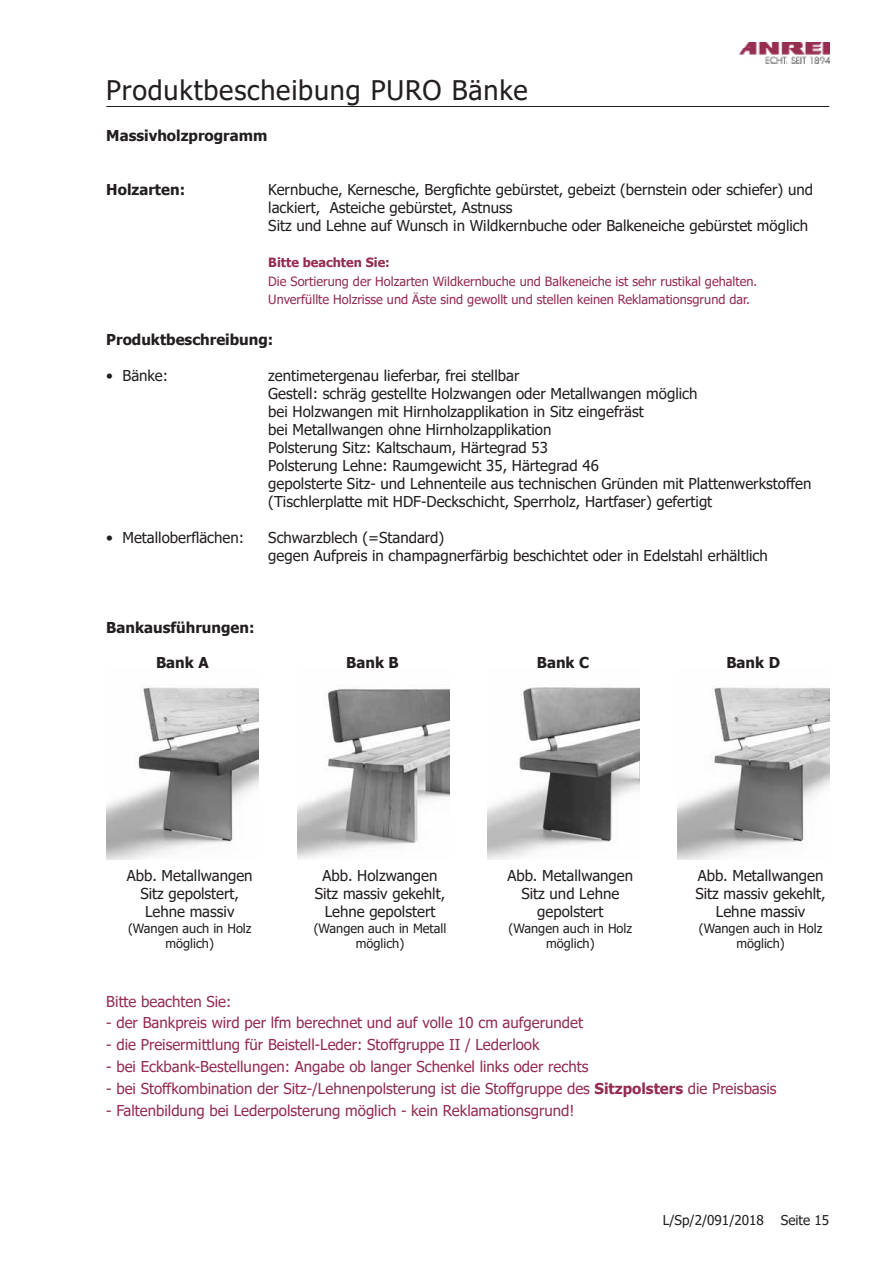
<style>
.page{position:relative;width:893px;height:1263px;background:#fff}
.page>*{position:absolute;margin:0;border:0;box-sizing:border-box;transform-origin:0 0}
.t1{font:27px "Tahoma";letter-spacing:.03em;color:#231f20}
.t2{font:15px/18px "Tahoma";color:#231f20;text-align:center}
.t3{font:15px "Tahoma";color:#942d4e}
.t4{font:700 15px "Tahoma";color:#231f20}
.t5{font:13.5px "Tahoma";color:#231f20}
.t6{font:12.75px/18px "Tahoma";color:#942d4e}
.t7{font:12.75px/15.3px "Tahoma";color:#231f20;text-align:center}
.t8{font:700 12.75px "Tahoma";color:#942d4e}
.s1{font-weight:700}
</style>
<div class="page">
<img style="left:740px;top:43px;width:89px;height:21px">
<hr style="left:106px;top:106px;width:723px;height:1px;background:#231f20">
<img style="left:107px;top:686px;width:152px;height:173px">
<img style="left:297px;top:688px;width:152px;height:171px">
<img style="left:487px;top:687px;width:152px;height:172px">
<img style="left:678px;top:687px;width:152px;height:172px">
<h1 class="t1" style="left:106px;top:72px;width:423px">Produktbescheibung PURO Bänke</h1>
<p class="t4" style="left:106px;top:125px;width:163px">Massivholzprogramm</p>
<p class="t4" style="left:106px;top:179px;width:80px">Holzarten:</p>
<p class="t2" style="left:268px;top:181px;width:546px;text-align:left">Kernbuche, Kernesche, Bergfichte gebürstet, gebeizt (bernstein oder schiefer) und lackiert, Asteiche gebürstet, Astnuss<br>Sitz und Lehne auf Wunsch in Wildkernbuche oder Balkeneiche gebürstet möglich</p>
<p class="t8" style="left:268px;top:253px;width:123px">Bitte beachten Sie:</p>
<p class="t6" style="left:268px;top:273px;width:491px">Die Sortierung der Holzarten Wildkernbuche und Balkeneiche ist sehr rustikal gehalten.<br>Unverfüllte Holzrisse und Äste sind gewollt und stellen keinen Reklamationsgrund dar.</p>
<p class="t4" style="left:106px;top:329px;width:169px">Produktbeschreibung:</p>
<p class="t2" style="left:106px;top:367px;width:63px">• Bänke:</p>
<p class="t2" style="left:268px;top:367px;width:545px;text-align:left">zentimetergenau lieferbar, frei stellbar<br>Gestell: schräg gestellte Holzwangen oder Metallwangen möglich<br>bei Holzwangen mit Hirnholzapplikation in Sitz eingefräst<br>bei Metallwangen ohne Hirnholzapplikation<br>Polsterung Sitz: Kaltschaum, Härtegrad 53<br>Polsterung Lehne: Raumgewicht 35, Härtegrad 46<br>gepolsterte Sitz- und Lehnenteile aus technischen Gründen mit Plattenwerkstoffen (Tischlerplatte mit HDF-Deckschicht, Sperrholz, Hartfaser) gefertigt</p>
<p class="t2" style="left:106px;top:529px;width:139px">• Metalloberflächen:</p>
<p class="t2" style="left:268px;top:529px;width:501px;text-align:left">Schwarzblech (=Standard)<br>gegen Aufpreis in champagnerfärbig beschichtet oder in Edelstahl erhältlich</p>
<p class="t4" style="left:106px;top:617px;width:150px">Bankausführungen:</p>
<p class="t4" style="left:156px;top:651px;width:54px">Bank A</p>
<p class="t4" style="left:346px;top:651px;width:54px">Bank B</p>
<p class="t4" style="left:537px;top:651px;width:54px">Bank C</p>
<p class="t4" style="left:726px;top:651px;width:55px">Bank D</p>
<p class="t2" style="left:127px;top:868px;width:127px">Abb. Metallwangen<br>Sitz gepolstert,<br>Lehne massiv</p>
<p class="t7" style="left:128px;top:921px;width:125px">(Wangen auch in Holz möglich)</p>
<p class="t2" style="left:315px;top:868px;width:132px">Abb. Holzwangen<br>Sitz massiv gekehlt,<br>Lehne gepolstert</p>
<p class="t7" style="left:314px;top:921px;width:134px">(Wangen auch in Metall möglich)</p>
<p class="t2" style="left:507px;top:868px;width:127px">Abb. Metallwangen<br>Sitz und Lehne gepolstert</p>
<p class="t7" style="left:509px;top:921px;width:125px">(Wangen auch in Holz möglich)</p>
<p class="t2" style="left:695px;top:868px;width:132px">Abb. Metallwangen<br>Sitz massiv gekehlt,<br>Lehne massiv</p>
<p class="t7" style="left:699px;top:921px;width:125px">(Wangen auch in Holz möglich)</p>
<p class="t3" style="left:106px;top:991px;width:127px">Bitte beachten Sie:</p>
<p class="t3" style="left:106px;top:1013px;width:478px">- der Bankpreis wird per lfm berechnet und auf volle 10 cm aufgerundet</p>
<p class="t3" style="left:106px;top:1034px;width:435px">- die Preisermittlung für Beistell-Leder: Stoffgruppe II / Lederlook</p>
<p class="t3" style="left:106px;top:1056px;width:484px">- bei Eckbank-Bestellungen: Angabe ob langer Schenkel links oder rechts</p>
<p class="t3" style="left:106px;top:1078px;width:672px">- bei Stoffkombination der Sitz-/Lehnenpolsterung ist die Stoffgruppe des <span class="s1">Sitzpolsters</span> die Preisbasis</p>
<p class="t3" style="left:106px;top:1100px;width:470px">- Faltenbildung bei Lederpolsterung möglich - kein Reklamationsgrund!</p>
<p class="t5" style="left:663px;top:1211px;width:103px">L/Sp/2/091/2018</p>
<p class="t5" style="left:781px;top:1211px;width:50px">Seite 15</p>
</div>
